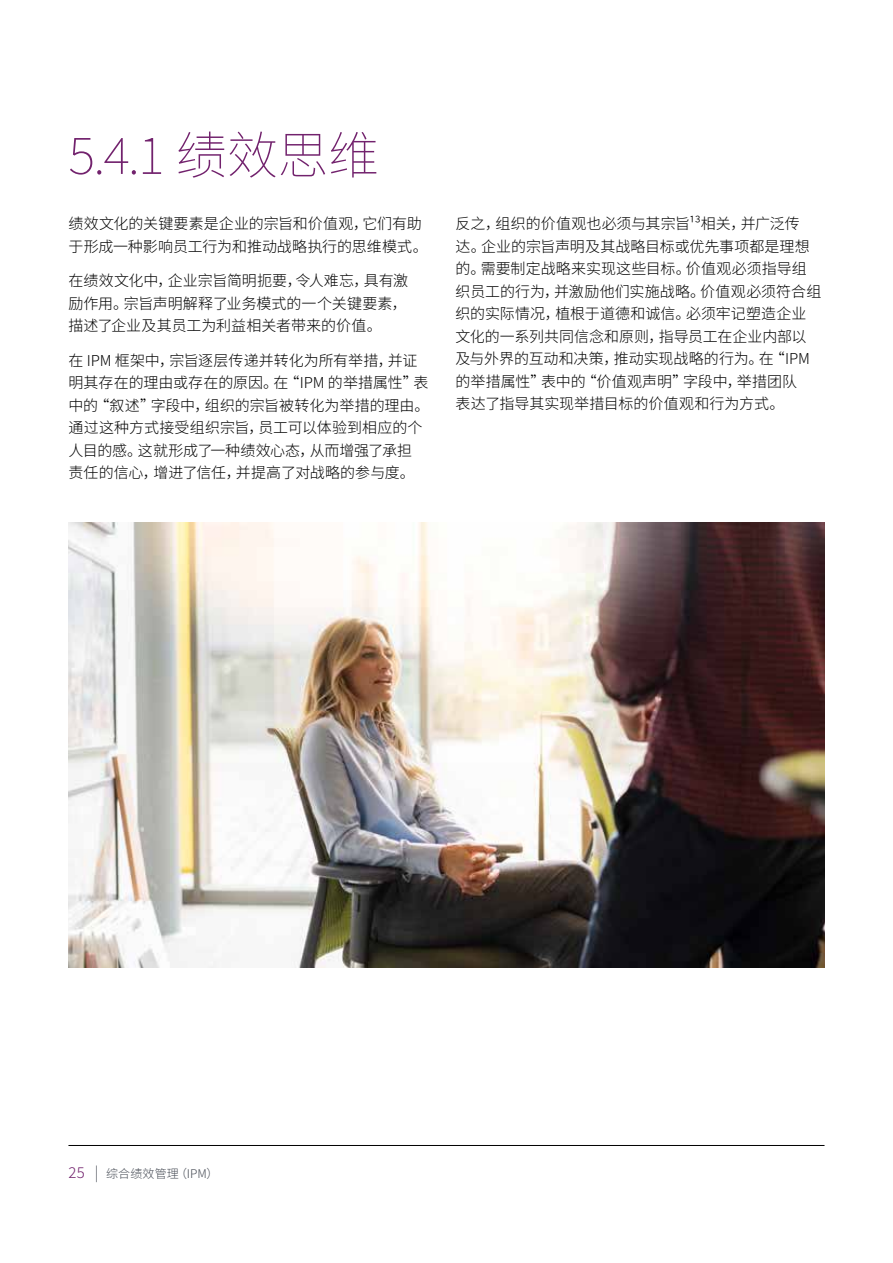
<style>
.page{position:relative;width:893px;height:1263px;background:#fff}
.page>*{position:absolute;margin:0;border:0;box-sizing:border-box;transform-origin:0 0}
.t1{font:200 51px "Source Han Sans CN";color:#72226d}
.t2{font:300 15px/22.5px "Source Han Sans CN";color:#000}
.t3{font:300 12px "Source Han Sans CN";letter-spacing:.01em;color:#474c55}
.s1{font-size:15px;color:#72226d}
.s2{font-size:15px}
</style>
<div class="page">
<hr style="left:68px;top:1145px;width:756px;height:1px;background:#000">
<img style="left:68px;top:523px;width:756px;height:444px">
<h1 class="t1" style="left:68px;top:126px;width:312px">5.4.1 绩效思维</h1>
<p class="t2" style="left:68px;top:213px;width:361px">绩效文化的关键要素是企业的宗旨和价值观，它们有助于形成一种影响员工行为和推动战略执行的思维模式。</p>
<p class="t2" style="left:68px;top:270px;width:341px;text-align:justify">在绩效文化中，企业宗旨简明扼要，令人难忘，具有激励作用。宗旨声明解释了业务模式的一个关键要素，描述了企业及其员工为利益相关者带来的价值。</p>
<p class="t2" style="left:68px;top:349px;width:362px">在 IPM 框架中，宗旨逐层传递并转化为所有举措，并证明其存在的理由或存在的原因。在“IPM 的举措属性”表中的“叙述”字段中，组织的宗旨被转化为举措的理由。通过这种方式接受组织宗旨，员工可以体验到相应的个人目的感。这就形成了一种绩效心态，从而增强了承担责任的信心，增进了信任，并提高了对战略的参与度。</p>
<p class="t2" style="left:455px;top:213px;width:367px">反之，组织的价值观也必须与其宗旨¹³相关，并广泛传<br>达。企业的宗旨声明及其战略目标或优先事项都是理想的。需要制定战略来实现这些目标。价值观必须指导组织员工的行为，并激励他们实施战略。价值观必须符合组织的实际情况，植根于道德和诚信。必须牢记塑造企业文化的一系列共同信念和原则，指导员工在企业内部以及与外界的互动和决策，推动实现战略的行为。在“IPM的举措属性”表中的“价值观声明”字段中，举措团队<br>表达了指导其实现举措目标的价值观和行为方式。</p>
<p class="t3" style="left:68px;top:1166px;width:151px"><span class="s1">25</span> <span class="s2">|</span> 综合绩效管理（IPM）</p>
</div>
